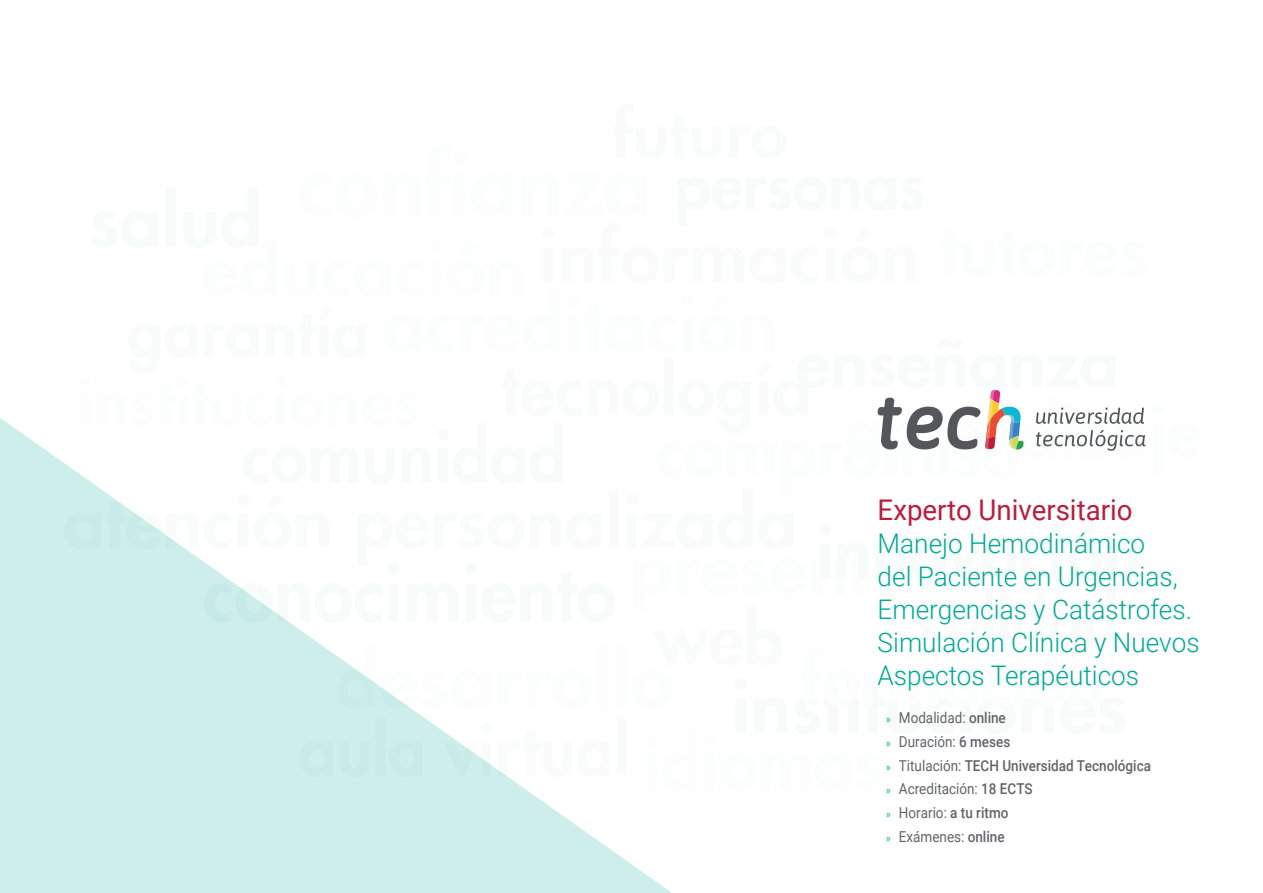
<style>
.page{position:relative;width:1263px;height:893px;background:#fff}
.page>*{position:absolute;margin:0;border:0;box-sizing:border-box;transform-origin:0 0}
.t1{font:28.5px "Roboto";color:#ba1e3c}
.t2{font:300 27px/33px "Roboto";color:#00a996}
.t3{font:15px/23.7px "Roboto";color:#61646a;scale:.9 1}
.s1{font-family:"Myriad Pro";font-size:12px;color:#00a996}
.s2{font-weight:500}
</style>
<div class="page">
<svg style="left:0;top:418px;width:672px;height:475px;background:#d1efec"></svg>
<svg style="left:64px;top:390px;width:1082px;height:400px"></svg>
<h1 class="t1" style="left:878px;top:489px;width:256px">Experto Universitario</h1>
<h2 class="t2" style="left:878px;top:525px;width:323px">Manejo Hemodinámico<br>del Paciente en Urgencias,<br>Emergencias y Catástrofes.<br>Simulación Clínica y Nuevos<br>Aspectos Terapéuticos</h2>
<p class="t3" style="left:886px;top:705px;width:296px"><span class="s1">»</span> Modalidad: <span class="s2">online<br></span><span class="s1">»</span> Duración: <span class="s2">6 meses<br></span><span class="s1">»</span> Titulación: <span class="s2">TECH Universidad Tecnológica </span><span class="s1">»</span> Acreditación: <span class="s2">18 ECTS<br></span><span class="s1">»</span> Horario: <span class="s2">a tu ritmo<br></span><span class="s1">»</span> Exámenes: <span class="s2">online</span></p>
</div>
